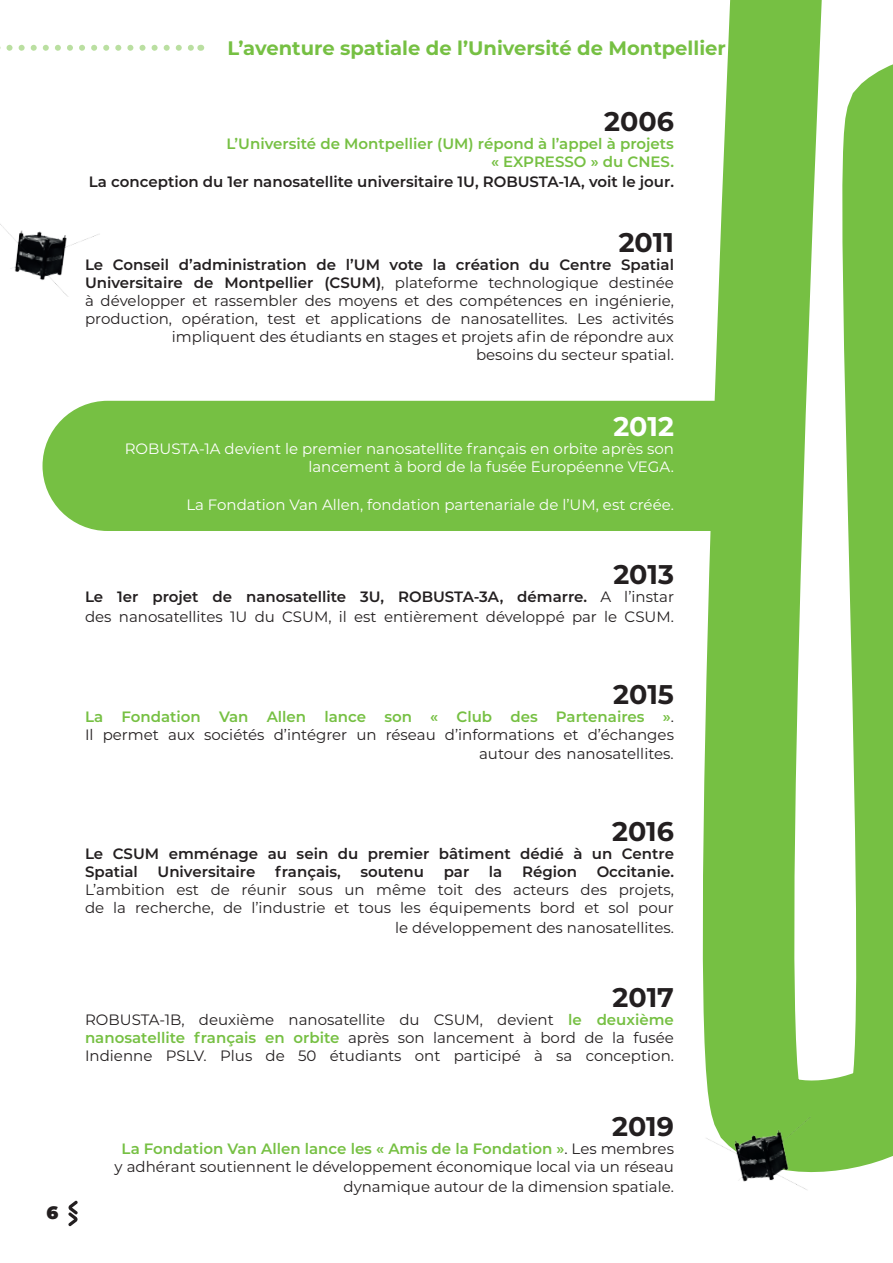
<style>
.page{position:relative;width:893px;height:1263px;background:#fff}
.page>*{position:absolute;margin:0;border:0;box-sizing:border-box;transform-origin:0 0}
.t1{font:700 27px "Montserrat";color:#231f20}
.t2{font:700 27px "Montserrat";color:#fff}
.t3{font:700 19.5px "Montserrat";color:#76c043}
.t4{font:900 18px "Montserrat";color:#231f20}
.t5{font:15px/18px "Montserrat";color:#231f20}
.t6{font:600 15px/18px "Montserrat";color:#231f20}
.t7{font:15px/18px "Montserrat";color:#fff;text-align:right}
.t8{font:600 15px/18px "Montserrat";color:#76c043;text-align:right}
.s1{font-weight:600}
.s2{font-weight:600;color:#76c043}
</style>
<div class="page">
<svg style="left:687px;top:0;width:206px;height:1171px"></svg>
<img style="left:0;top:224px;width:100px;height:73px">
<img style="left:687px;top:1091px;width:151px;height:99px">
<svg style="left:68px;top:1201px;width:10px;height:25px"></svg>
<div style="left:43px;top:401px;width:743px;height:130px;background:#76c043;border-radius:65px"></div>
<svg style="left:0;top:45px;width:194px;height:6px"></svg>
<p class="t4" style="left:47px;top:1199px;width:13px">6</p>
<h2 class="t3" style="left:227px;top:34px;width:500px">L’aventure spatiale de l’Université de Montpellier</h2>
<h1 class="t1" style="left:604px;top:102px;width:71px">2006</h1>
<p class="t8" style="left:226px;top:134px;width:449px">L’Université de Montpellier (UM) répond à l’appel à projets « EXPRESSO » du CNES.</p>
<p class="t6" style="left:89px;top:172px;width:587px">La conception du 1er nanosatellite universitaire 1U, ROBUSTA-1A, voit le jour.</p>
<h1 class="t1" style="left:619px;top:223px;width:57px">2011</h1>
<p class="t5" style="left:85px;top:255px;width:590px;text-align:right"><span class="s1">Le Conseil d’administration de l’UM vote la création du Centre Spatial Universitaire de Montpellier (CSUM)</span>, plateforme technologique destinée à développer et rassembler des moyens et des compétences en ingénierie, production, opération, test et applications de nanosatellites. Les activités impliquent des étudiants en stages et projets afi n de répondre aux<br>besoins du secteur spatial.</p>
<h1 class="t2" style="left:613px;top:407px;width:62px">2012</h1>
<p class="t7" style="left:125px;top:439px;width:551px">ROBUSTA-1A devient le premier nanosatellite français en orbite après son lancement à bord de la fusée Européenne VEGA.</p>
<p class="t7" style="left:186px;top:495px;width:489px">La Fondation Van Allen, fondation partenariale de l’UM, est créée.</p>
<h1 class="t1" style="left:613px;top:555px;width:62px">2013</h1>
<p class="t5" style="left:85px;top:587px;width:590px;line-height:19.8px"><span class="s1">Le 1er projet de nanosatellite 3U, ROBUSTA-3A, démarre.</span> A l’instar des nanosatellites 1U du CSUM, il est entièrement développé par le CSUM.</p>
<h1 class="t1" style="left:613px;top:674px;width:62px">2015</h1>
<p class="t5" style="left:85px;top:707px;width:590px"><span class="s2">La Fondation Van Allen lance son « Club des Partenaires »</span>.<br>Il permet aux sociétés d’intégrer un réseau d’informations et d’échanges</p>
<p class="t5" style="left:479px;top:744px;width:196px">autour des nanosatellites.</p>
<h1 class="t1" style="left:612px;top:812px;width:63px">2016</h1>
<p class="t6" style="left:85px;top:844px;width:590px">Le CSUM emménage au sein du premier bâtiment dédié à un Centre<br>Spatial</p>
<p class="t6" style="left:158px;top:862px;width:99px">Universitaire</p>
<p class="t6" style="left:275px;top:862px;width:67px">français,</p>
<p class="t6" style="left:361px;top:862px;width:65px">soutenu</p>
<p class="t6" style="left:444px;top:862px;width:27px">par</p>
<p class="t6" style="left:489px;top:862px;width:15px">la</p>
<p class="t6" style="left:522px;top:862px;width:56px">Région</p>
<p class="t6" style="left:597px;top:862px;width:79px">Occitanie.</p>
<p class="t5" style="left:85px;top:880px;width:590px">L’ambition est de réunir sous un même toit des acteurs des projets, de la recherche, de l’industrie et tous les équipements bord et sol pour</p>
<p class="t5" style="left:395px;top:918px;width:280px">le développement des nanosatellites.</p>
<h1 class="t1" style="left:613px;top:978px;width:63px">2017</h1>
<p class="t5" style="left:85px;top:1010px;width:590px;text-align:justify">ROBUSTA-1B, deuxième nanosatellite du CSUM, devient <span class="s2">le deuxième nanosatellite français en orbite</span> après son lancement à bord de la fusée Indienne PSLV. Plus de 50 étudiants ont participé à sa conception.</p>
<h1 class="t1" style="left:612px;top:1107px;width:63px">2019</h1>
<p class="t5" style="left:115px;top:1139px;width:561px;text-align:center"><span class="s2">La Fondation Van Allen lance les « Amis de la Fondation »</span>. Les membres y adhérant soutiennent le développement économique local via un réseau</p>
<p class="t5" style="left:343px;top:1177px;width:332px">dynamique autour de la dimension spatiale.</p>
</div>
